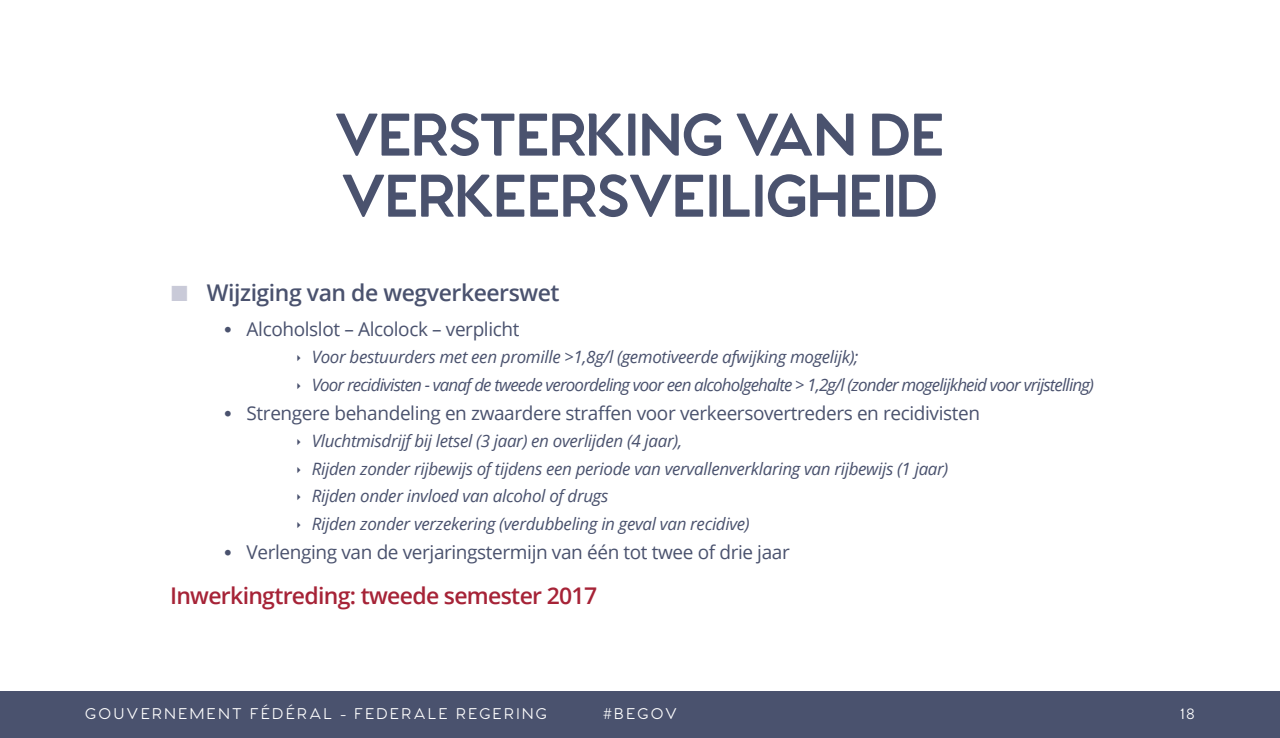
<style>
.page{position:relative;width:1280px;height:738px;background:#fff}
.page>*{position:absolute;margin:0;border:0;box-sizing:border-box;transform-origin:0 0}
.TTITRE{font:700 62px/61px "Venti CF";letter-spacing:-.02em;color:#4a526e}
.rouge{font:600 23px "Open Sans";letter-spacing:-.03em;color:#a62337}
.t1{font:600 23px "Open Sans";letter-spacing:-.02em;color:#4a526e}
.t2{font:19px "Open Sans";letter-spacing:-.02em;color:#4a526e}
.t3{font:italic 17px "Open Sans";letter-spacing:-.02em;color:#4a526e}
.t4{font:italic 17px "Open Sans";letter-spacing:-.05em;color:#4a526e}
.t5{font:500 16px "Venti CF";letter-spacing:.16em;color:#fff}
.s1{font-family:"Venti CF";font-weight:600;font-size:30px}
</style>
<div class="page">
<div style="left:0;top:690px;width:1280px;height:47px;background:#4a526e"></div>
<p class="TTITRE" style="left:335px;top:108px;width:612px">VERSTERKING VAN DE<br>VERKEERSVEILIGHEID</p>
<p class="t1" style="left:207px;top:277px;width:354px">Wijziging van de wegverkeerswet</p>
<p class="t2" style="left:224px;top:315px;width:297px"><span class="s1">•</span> Alcoholslot – Alcolock – verplicht</p>
<p class="t3" style="left:312px;top:345px;width:548px">Voor bestuurders met een promille &gt;1,8g/l (gemotiveerde afwijking mogelijk);</p>
<p class="t4" style="left:312px;top:373px;width:784px">Voor recidivisten - vanaf de tweede veroordeling voor een alcoholgehalte &gt; 1,2g/l (zonder mogelijkheid voor vrijstelling)</p>
<p class="t2" style="left:224px;top:399px;width:758px"><span class="s1">•</span> Strengere behandeling en zwaardere straffen voor verkeersovertreders en recidivisten</p>
<p class="t3" style="left:312px;top:429px;width:372px">Vluchtmisdrijf bij letsel (3 jaar) en overlijden (4 jaar),</p>
<p class="t3" style="left:312px;top:456px;width:638px">Rijden zonder rijbewijs of tijdens een periode van vervallenverklaring van rijbewijs (1 jaar)</p>
<p class="t3" style="left:312px;top:484px;width:298px">Rijden onder invloed van alcohol of drugs</p>
<p class="t3" style="left:312px;top:511px;width:440px">Rijden zonder verzekering (verdubbeling in geval van recidive)</p>
<p class="t2" style="left:224px;top:538px;width:567px"><span class="s1">•</span> Verlenging van de verjaringstermijn van één tot twee of drie jaar</p>
<p class="rouge" style="left:170px;top:579px;width:429px">Inwerkingtreding: tweede semester 2017</p>
<p class="t5" style="left:85px;top:703px;width:463px">GOUVERNEMENT FÉDÉRAL - FEDERALE REGERING</p>
<p class="t5" style="left:603px;top:703px;width:75px">#BEGOV</p>
<p class="t5" style="left:1181px;top:703px;width:16px">18</p>
</div>
